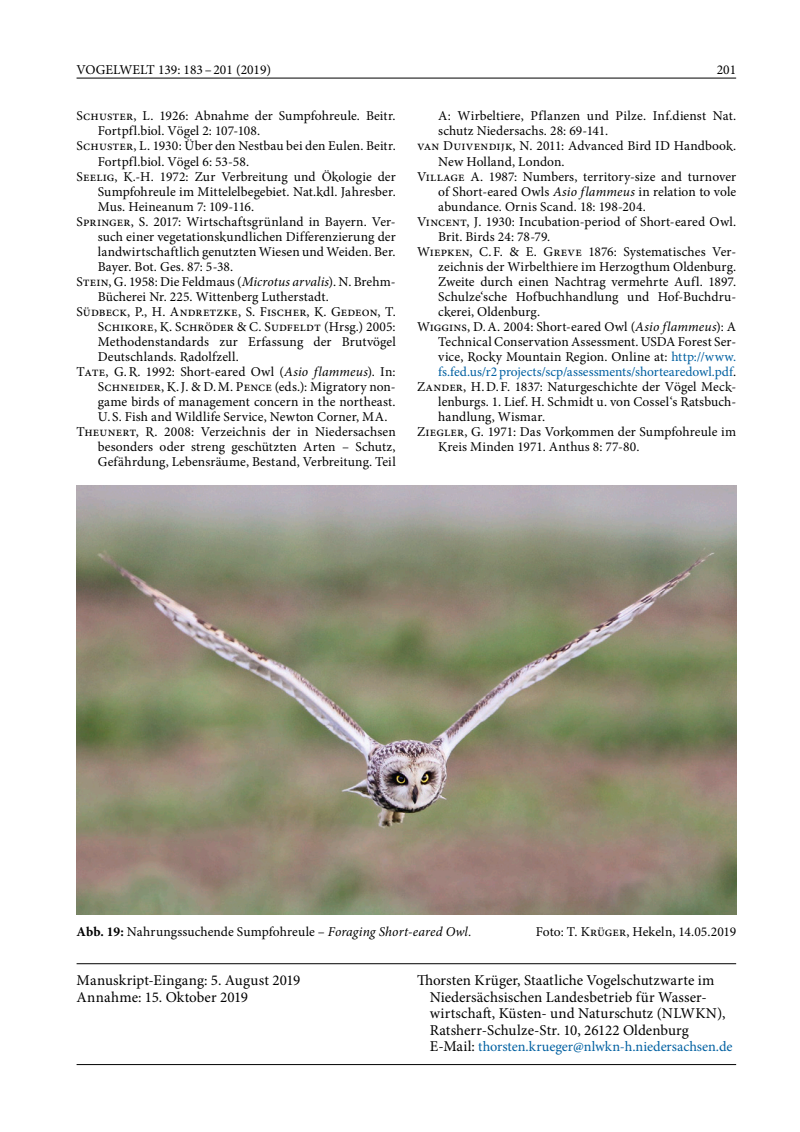
<style>
.page{position:relative;width:800px;height:1132px;background:#fff}
.page>*{position:absolute;margin:0;border:0;box-sizing:border-box;transform-origin:0 0}
.Anschrift_ohne_Linie{font:15px/16.5px "Minion Pro";color:#000}
.Anschrift_Linie_oben{font:15px "Minion Pro";letter-spacing:-.005em;color:#000}
.Anschrift_Linie_unte{font:15px "Minion Pro";color:#000}
.Anschrift_ohne_Linie-2{font:14.25px "Minion Pro";color:#0060a1}
.Literatur-dt{font:13.5px/15px "Minion Pro";letter-spacing:.005em;color:#000;text-align:justify}
.Legende{font:13.5px "Minion Pro";letter-spacing:-.005em;color:#000}
.s1{font-style:italic}
.s2{color:#0060a1}
.s3{font-weight:700}
.s4{font-size:15px;color:#000}
</style>
<div class="page">
<hr style="left:76px;top:78px;width:660px;height:1px;background:#000">
<hr style="left:77px;top:963px;width:659px;height:1px;background:#000">
<hr style="left:77px;top:1063px;width:659px;height:1px;background:#000">
<img style="left:77px;top:485px;width:659px;height:429px">
<p class="Literatur-dt" style="left:76px;top:62px;width:196px">VOGELWELT 139: 183–201 (2019)</p>
<p class="Literatur-dt" style="left:716px;top:62px;width:21px">201</p>
<p class="Literatur-dt" style="left:98px;top:109px;width:299px;text-indent:-21px">Schuster, L. 1926: Abnahme der Sumpfohreule. Beitr.<br>Fortpfl.biol. Vögel 2: 107-108.</p>
<p class="Literatur-dt" style="left:98px;top:139px;width:299px;text-indent:-21px">Schuster, L. 1930: Über den Nestbau bei den Eulen. Beitr.<br>Fortpfl.biol. Vögel 6: 53-58.</p>
<p class="Literatur-dt" style="left:98px;top:169px;width:299px;text-indent:-21px">Seelig, K.-H. 1972: Zur Verbreitung und Ökologie der Sumpfohreule im Mittelelbegebiet. Nat.kdl. Jahresber.<br>Mus. Heineanum 7: 109-116.</p>
<p class="Literatur-dt" style="left:98px;top:214px;width:299px;text-indent:-21px">Springer, S. 2017: Wirtschaftsgrünland in Bayern. Ver&shy;such einer vegetationskundlichen Differenzierung der landwirtschaftlich genutzten Wiesen und Weiden. Ber.<br>Bayer. Bot. Ges. 87: 5-38.</p>
<p class="Literatur-dt" style="left:98px;top:274px;width:299px;text-indent:-21px">Stein, G. 1958: Die Feldmaus (<span class="s1">Microtus arvalis</span>). N. Brehm-<br>Bücherei Nr. 225. Wittenberg Lutherstadt.</p>
<p class="Literatur-dt" style="left:98px;top:304px;width:299px;text-indent:-21px">Südbeck, P., H. Andretzke, S. Fischer, K. Gedeon, T.<br>Schikore, K. Schröder &amp; C. Sudfeldt (Hrsg.) 2005:<br>Methodenstandards zur Erfassung der Brutvögel Deutschlands. Radolfzell.</p>
<p class="Literatur-dt" style="left:98px;top:364px;width:299px;text-indent:-21px">Tate, G.R. 1992: Short-eared Owl (<span class="s1">Asio flammeus</span>). In:<br>Schneider, K.J. &amp; D.M. Pence (eds.): Migratory non&shy;game birds of management concern in the northeast.<br>U. S. Fish and Wildlife Service, Newton Corner, MA.</p>
<p class="Literatur-dt" style="left:98px;top:424px;width:299px;text-indent:-21px">Theunert, R. 2008: Verzeichnis der in Niedersachsen besonders oder streng geschützten Arten – Schutz, Gefährdung, Lebensräume, Bestand, Verbreitung. Teil</p>
<p class="Literatur-dt" style="left:438px;top:109px;width:299px">A: Wirbeltiere, Pflanzen und Pilze. Inf.dienst Nat. schutz Niedersachs. 28: 69-141.</p>
<p class="Literatur-dt" style="left:438px;top:139px;width:299px;text-indent:-21px">van Duivendijk, N. 2011: Advanced Bird ID Handbook.<br>New Holland, London.</p>
<p class="Literatur-dt" style="left:438px;top:169px;width:299px;text-indent:-21px">Village A. 1987: Numbers, territory-size and turnover of Short-eared Owls <span class="s1">Asio flammeus</span> in relation to vole abundance. Ornis Scand. 18: 198-204.</p>
<p class="Literatur-dt" style="left:438px;top:214px;width:299px;text-indent:-21px">Vincent, J. 1930: Incubation-period of Short-eared Owl.<br>Brit. Birds 24: 78-79.</p>
<p class="Literatur-dt" style="left:438px;top:244px;width:299px;text-indent:-21px">Wiepken, C.F. &amp; E. Greve 1876: Systematisches Ver&shy;zeichnis der Wirbelthiere im Herzogthum Oldenburg.<br>Zweite durch einen Nachtrag vermehrte Aufl. 1897.<br>Schulze‘sche Hofbuchhandlung und Hof-Buchdru&shy;ckerei, Oldenburg.</p>
<p class="Literatur-dt" style="left:438px;top:319px;width:299px;text-indent:-21px">Wiggins, D.A. 2004: Short-eared Owl (<span class="s1">Asio flammeus</span>): A Technical Conservation Assessment. USDA Forest Ser&shy;vice, Rocky Mountain Region. Online at: <span class="s2">http://www. fs.fed.us/r2 projects/scp/assessments/shortearedowl.pdf</span>.</p>
<p class="Literatur-dt" style="left:438px;top:379px;width:299px;text-indent:-21px">Zander, H.D.F. 1837: Naturgeschichte der Vögel Meck&shy;lenburgs. 1. Lief. H. Schmidt u. von Cossel‘s Ratsbuch&shy;handlung, Wismar.</p>
<p class="Literatur-dt" style="left:438px;top:424px;width:299px;text-indent:-21px">Ziegler, G. 1971: Das Vorkommen der Sumpfohreule im<br>Kreis Minden 1971. Anthus 8: 77-80.</p>
<p class="Legende" style="left:77px;top:922px;width:396px"><span class="s3">Abb. 19:</span> Nahrungssuchende Sumpfohreule – <span class="s1">Foraging Short-eared Owl.</span></p>
<p class="Legende" style="left:535px;top:922px;width:202px">Foto: T. Krüger, Hekeln, 14.05.2019</p>
<p class="Anschrift_Linie_oben" style="left:77px;top:970px;width:225px">Manuskript-Eingang: 5. August 2019</p>
<p class="Anschrift_Linie_unte" style="left:77px;top:986px;width:173px">Annahme: 15. Oktober 2019</p>
<p class="Anschrift_ohne_Linie" style="left:429px;top:972px;width:297px;text-indent:-13px">Thorsten Krüger, Staatliche Vogelschutzwarte im Niedersächsischen Landesbetrieb für Wasser&shy;wirtschaft, Küsten- und Naturschutz (NLWKN), Ratsherr-Schulze-Str. 10, 26122 Oldenburg</p>
<p class="Anschrift_ohne_Linie-2" style="left:429px;top:1036px;width:304px"><span class="s4">E-Mail:</span> thorsten.krueger@nlwkn-h.niedersachsen.de</p>
</div>
